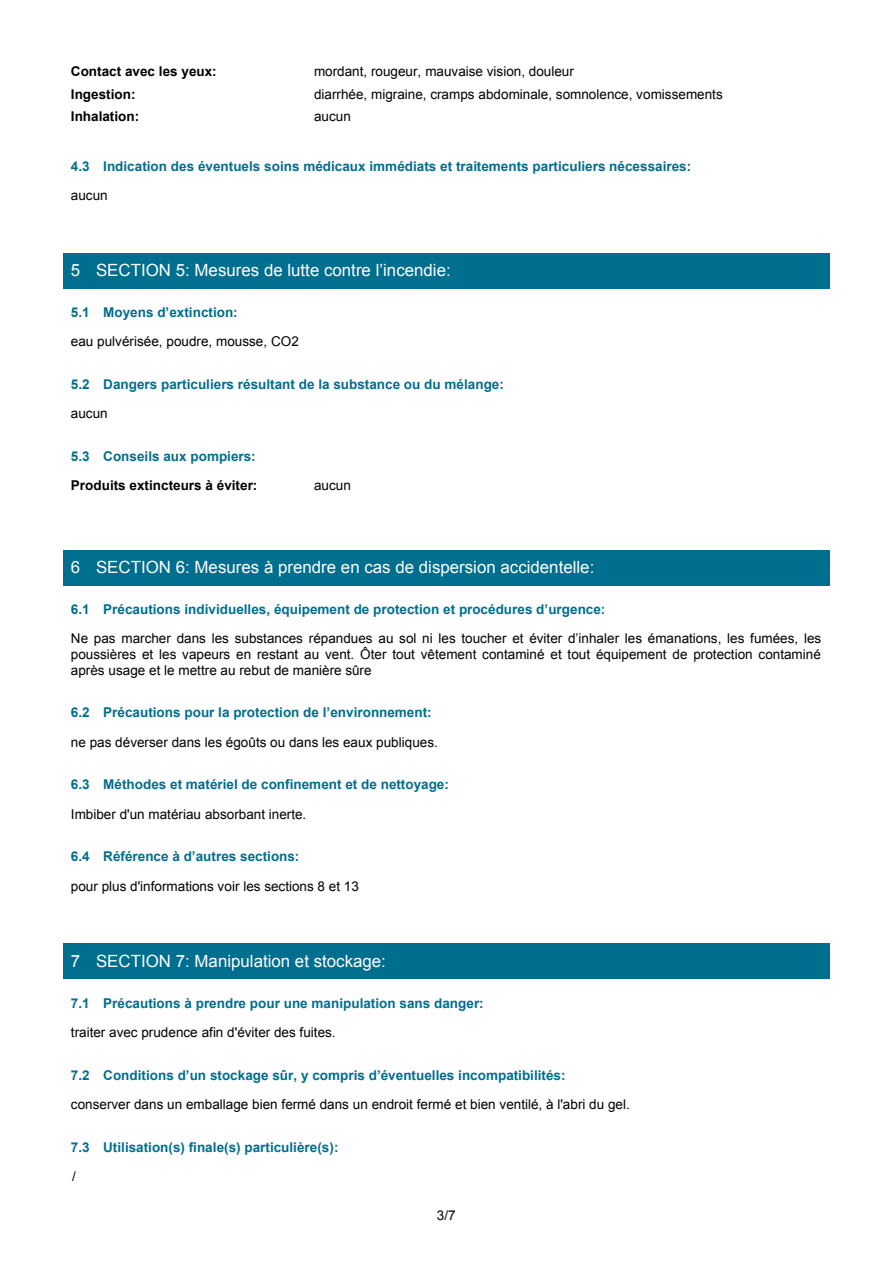
<style>
.page{position:relative;width:893px;height:1263px;background:#fff}
.page>*{position:absolute;margin:0;border:0;box-sizing:border-box;transform-origin:0 0}
.t1{font:16.8px "Arial";color:#fff}
.t2{font:13.5px/15.8px "Arial";color:#000;text-align:justify}
.t3{font:700 13.5px "Arial";color:#006e8e}
.t4{font:700 13.5px "Arial";color:#000}
</style>
<div class="page">
<div style="left:63px;top:253px;width:766px;height:36px;background:#006e8e"></div>
<div style="left:63px;top:550px;width:766px;height:36px;background:#006e8e"></div>
<div style="left:63px;top:944px;width:766px;height:36px;background:#006e8e"></div>
<p class="t4" style="left:71px;top:64px;width:147px">Contact avec les yeux:</p>
<p class="t2" style="left:314px;top:64px;width:261px">mordant, rougeur, mauvaise vision, douleur</p>
<p class="t4" style="left:71px;top:86px;width:66px">Ingestion:</p>
<p class="t2" style="left:314px;top:86px;width:410px">diarrhée, migraine, cramps abdominale, somnolence, vomissements</p>
<p class="t4" style="left:71px;top:109px;width:70px">Inhalation:</p>
<p class="t2" style="left:314px;top:109px;width:38px">aucun</p>
<p class="t3" style="left:71px;top:158px;width:621px">4.3 Indication des éventuels soins médicaux immédiats et traitements particuliers nécessaires:</p>
<p class="t2" style="left:71px;top:187px;width:38px">aucun</p>
<p class="t1" style="left:71px;top:261px;width:381px">5 SECTION 5: Mesures de lutte contre l’incendie:</p>
<p class="t3" style="left:71px;top:305px;width:168px">5.1 Moyens d’extinction:</p>
<p class="t2" style="left:71px;top:334px;width:229px">eau pulvérisée, poudre, mousse, CO2</p>
<p class="t3" style="left:71px;top:377px;width:434px">5.2 Dangers particuliers résultant de la substance ou du mélange:</p>
<p class="t2" style="left:71px;top:406px;width:38px">aucun</p>
<p class="t3" style="left:71px;top:449px;width:186px">5.3 Conseils aux pompiers:</p>
<p class="t4" style="left:71px;top:478px;width:188px">Produits extincteurs à éviter:</p>
<p class="t2" style="left:314px;top:478px;width:38px">aucun</p>
<p class="t1" style="left:71px;top:558px;width:525px">6 SECTION 6: Mesures à prendre en cas de dispersion accidentelle:</p>
<p class="t3" style="left:71px;top:602px;width:536px">6.1 Précautions individuelles, équipement de protection et procédures d’urgence:</p>
<p class="t2" style="left:71px;top:631px;width:752px">Ne pas marcher dans les substances répandues au sol ni les toucher et éviter d’inhaler les émanations, les fumées, les poussières et les vapeurs en restant au vent. Ôter tout vêtement contaminé et tout équipement de protection contaminé après usage et le mettre au rebut de manière sûre</p>
<p class="t3" style="left:71px;top:705px;width:362px">6.2 Précautions pour la protection de l’environnement:</p>
<p class="t2" style="left:71px;top:734px;width:368px">ne pas déverser dans les égoûts ou dans les eaux publiques.</p>
<p class="t3" style="left:71px;top:777px;width:379px">6.3 Méthodes et matériel de confinement et de nettoyage:</p>
<p class="t2" style="left:71px;top:806px;width:237px">Imbiber d'un matériau absorbant inerte.</p>
<p class="t3" style="left:71px;top:849px;width:230px">6.4 Référence à d’autres sections:</p>
<p class="t2" style="left:71px;top:878px;width:289px">pour plus d'informations voir les sections 8 et 13</p>
<p class="t1" style="left:71px;top:952px;width:316px">7 SECTION 7: Manipulation et stockage:</p>
<p class="t3" style="left:71px;top:995px;width:414px">7.1 Précautions à prendre pour une manipulation sans danger:</p>
<p class="t2" style="left:71px;top:1024px;width:266px">traiter avec prudence afin d'éviter des fuites.</p>
<p class="t3" style="left:71px;top:1067px;width:496px">7.2 Conditions d’un stockage sûr, y compris d’éventuelles incompatibilités:</p>
<p class="t2" style="left:71px;top:1096px;width:560px">conserver dans un emballage bien fermé dans un endroit fermé et bien ventilé, à l'abri du gel.</p>
<p class="t3" style="left:71px;top:1139px;width:269px">7.3 Utilisation(s) finale(s) particulière(s):</p>
<p class="t2" style="left:72px;top:1168px;width:5px">/</p>
<p class="t2" style="left:437px;top:1208px;width:20px">3/7</p>
</div>
